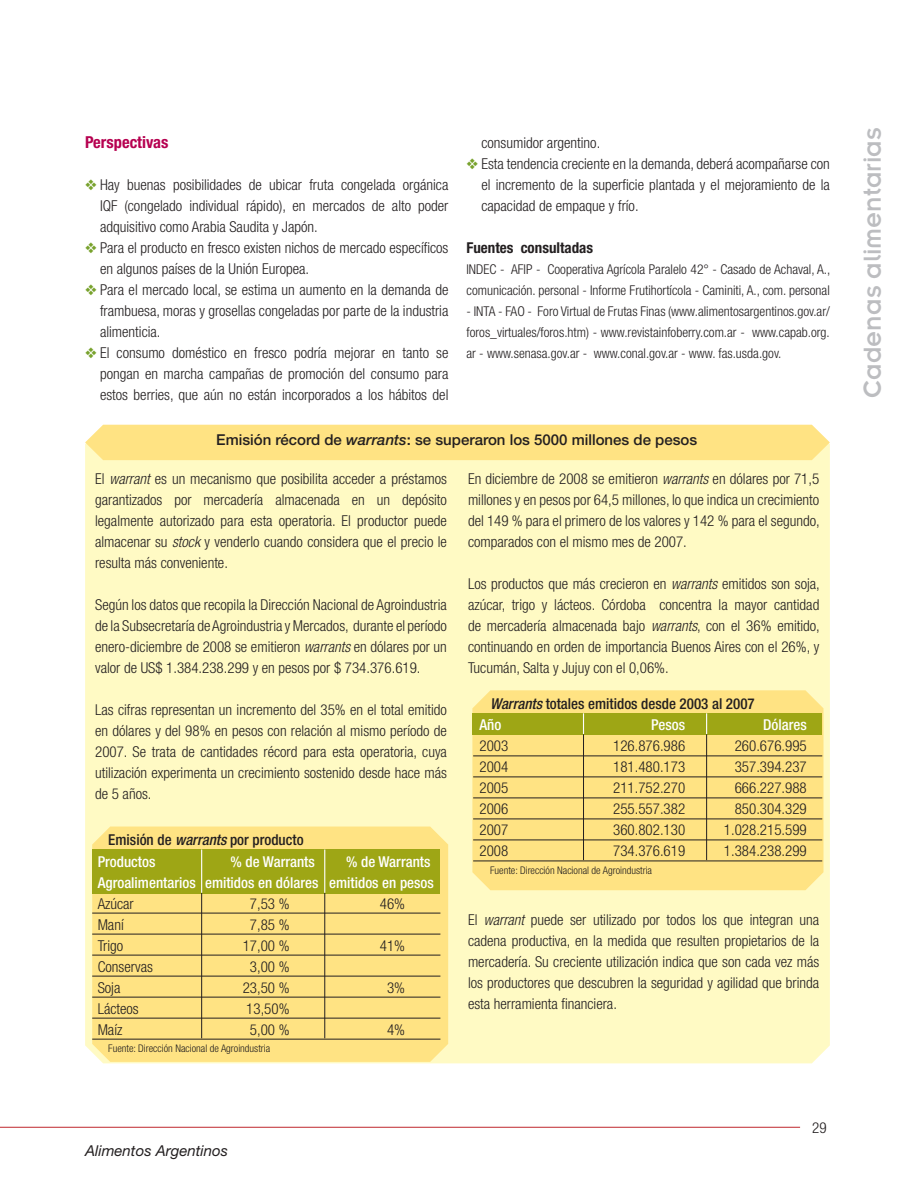
<style>
.page{position:relative;width:915px;height:1191px;background:#fff}
.page>*{position:absolute;margin:0;border:0;box-sizing:border-box;transform-origin:0 0}
.t1{font:27px "Insignia LT Std";color:#bcbdc0}
.t2{font:700 condensed 16.5px "Helvetica Neue LT Std";color:#b60150}
.volitas_frutas{font:300 condensed 15px/21px "Helvetica Neue LT Std";color:#231f20;text-align:justify}
.t3{font:500 condensed 15px "Helvetica Neue LT Std";color:#231f20}
.t4{font:500 15px "Helvetica Neue LT Std";color:#231f20}
.t5{font:500 condensed 15px "Helvetica Neue LT Std";color:#fff}
.t6{font:italic 15px "Helvetica Neue LT Std";color:#231f20}
.t7{font:700 condensed 15px "Helvetica Neue LT Std";color:#231f20}
.t8{font:300 condensed 13.5px/21px "Helvetica Neue LT Std";color:#231f20}
.t9{font:300 condensed 10.5px "Helvetica Neue LT Std";color:#231f20}
.s1{color:#78a22d}
.s2{font-style:italic}
.s3{font-weight:500;color:#fff}
</style>
<div class="page">
<hr style="left:0;top:1126px;width:799px;height:1px;background:#c0262d">
<div style="left:85px;top:460px;width:744px;height:603px;background:#fffac4"></div>
<div style="left:92px;top:826px;width:356px;height:235px;background:#ffe383"></div>
<div style="left:92px;top:849px;width:348px;height:44px;background:#9ea615"></div>
<hr style="left:92px;top:933px;width:348px;height:1px;background:#231f20">
<hr style="left:92px;top:975px;width:348px;height:1px;background:#231f20">
<hr style="left:201px;top:893px;width:1px;height:145px;background:#231f20">
<hr style="left:324px;top:893px;width:1px;height:145px;background:#231f20">
<hr style="left:201px;top:849px;width:1px;height:43px;background:#fff">
<hr style="left:324px;top:849px;width:1px;height:43px;background:#fff">
<hr style="left:92px;top:912px;width:348px;height:1px;background:#231f20">
<hr style="left:92px;top:954px;width:348px;height:1px;background:#231f20">
<hr style="left:92px;top:996px;width:348px;height:1px;background:#231f20">
<hr style="left:92px;top:1017px;width:348px;height:1px;background:#231f20">
<hr style="left:92px;top:1038px;width:348px;height:1px;background:#231f20">
<div style="left:472px;top:690px;width:351px;height:200px;background:#ffe383"></div>
<div style="left:472px;top:713px;width:349px;height:22px;background:#9ea615"></div>
<hr style="left:473px;top:797px;width:349px;height:1px;background:#231f20">
<hr style="left:473px;top:839px;width:349px;height:1px;background:#231f20">
<hr style="left:583px;top:734px;width:1px;height:126px;background:#231f20">
<hr style="left:706px;top:734px;width:1px;height:126px;background:#231f20">
<hr style="left:582px;top:713px;width:2px;height:21px;background:#fff">
<hr style="left:705px;top:713px;width:2px;height:21px;background:#fff">
<hr style="left:473px;top:776px;width:349px;height:1px;background:#231f20">
<hr style="left:473px;top:755px;width:349px;height:1px;background:#231f20">
<hr style="left:473px;top:818px;width:349px;height:1px;background:#231f20">
<hr style="left:473px;top:860px;width:349px;height:1px;background:#231f20">
<div style="left:85px;top:425px;width:744px;height:35px;background:#ffe383"></div>
<p class="t2" style="left:85px;top:132px;width:85px">Perspectivas</p>
<p class="volitas_frutas" style="left:100px;top:174px;width:350px;text-indent:-15px"><span class="s1">❖</span> Hay buenas posibilidades de ubicar fruta congelada orgánica IQF (congelado individual rápido), en mercados de alto poder adquisitivo como Arabia Saudita y Japón.</p>
<p class="volitas_frutas" style="left:100px;top:237px;width:350px;text-indent:-15px"><span class="s1">❖</span> Para el producto en fresco existen nichos de mercado específicos en algunos países de la Unión Europea.</p>
<p class="volitas_frutas" style="left:100px;top:279px;width:350px;text-indent:-15px"><span class="s1">❖</span> Para el mercado local, se estima un aumento en la demanda de frambuesa, moras y grosellas congeladas por parte de la industria alimenticia.</p>
<p class="volitas_frutas" style="left:100px;top:342px;width:350px;text-indent:-15px"><span class="s1">❖</span> El consumo doméstico en fresco podría mejorar en tanto se pongan en marcha campañas de promoción del consumo para estos berries, que aún no están incorporados a los hábitos del</p>
<p class="volitas_frutas" style="left:481px;top:132px;width:120px">consumidor argentino.</p>
<p class="volitas_frutas" style="left:481px;top:153px;width:350px;text-indent:-15px"><span class="s1">❖</span> Esta tendencia creciente en la demanda, deberá acompañarse con el incremento de la superficie plantada y el mejoramiento de la capacidad de empaque y frío.</p>
<p class="t7" style="left:466px;top:238px;width:128px">Fuentes consultadas</p>
<p class="t8" style="left:466px;top:258px;width:365px">INDEC - AFIP - Cooperativa Agrícola Paralelo 42° - Casado de Achaval, A., comunicación. personal - Informe Frutihortícola - Caminiti, A., com. personal</p>
<p class="t8" style="left:466px;top:300px;width:365px;text-align:justify">- INTA - FAO - Foro Virtual de Frutas Finas (www.alimentosargentinos.gov.ar/ foros_virtuales/foros.htm) - www.revistainfoberry.com.ar - www.capab.org. ar - www.senasa.gov.ar - www.conal.gov.ar - www. fas.usda.gov.</p>
<p class="t4" style="left:216px;top:431px;width:482px">Emisión récord de <span class="s2">warrants</span>: se superaron los 5000 millones de pesos</p>
<p class="volitas_frutas" style="left:95px;top:468px;width:353px">El <span class="s2">warrant</span> es un mecanismo que posibilita acceder a préstamos garantizados por mercadería almacenada en un depósito legalmente autorizado para esta operatoria. El productor puede almacenar su <span class="s2">stock</span> y venderlo cuando considera que el precio le resulta más conveniente.</p>
<p class="volitas_frutas" style="left:95px;top:594px;width:353px">Según los datos que recopila la Dirección Nacional de Agroindustria de la Subsecretaría de Agroindustria y Mercados, durante el período enero-diciembre de 2008 se emitieron <span class="s2">warrants</span> en dólares por un valor de US$ 1.384.238.299 y en pesos por $ 734.376.619.</p>
<p class="volitas_frutas" style="left:95px;top:699px;width:353px">Las cifras representan un incremento del 35% en el total emitido en dólares y del 98% en pesos con relación al mismo período de 2007. Se trata de cantidades récord para esta operatoria, cuya utilización experimenta un crecimiento sostenido desde hace más de 5 años.</p>
<p class="t3" style="left:108px;top:830px;width:197px">Emisión de <span class="s2">warrants</span> por producto</p>
<p class="volitas_frutas" style="left:98px;top:850px;width:100px;text-align:left"><span class="s3">Productos<br>Agroalimentarios<br></span>Azúcar<br>Maní<br>Trigo<br>Conservas<br>Soja<br>Lácteos<br>Maíz</p>
<p class="t5" style="left:230px;top:852px;width:86px">% de Warrants</p>
<p class="t5" style="left:205px;top:873px;width:115px">emitidos en dólares</p>
<p class="volitas_frutas" style="left:250px;top:892px;width:41px">7,53 %</p>
<p class="volitas_frutas" style="left:250px;top:913px;width:41px">7,85 %</p>
<p class="volitas_frutas" style="left:242px;top:934px;width:48px">17,00 %</p>
<p class="volitas_frutas" style="left:250px;top:955px;width:41px">3,00 %</p>
<p class="volitas_frutas" style="left:242px;top:976px;width:48px">23,50 %</p>
<p class="volitas_frutas" style="left:246px;top:997px;width:45px">13,50%</p>
<p class="volitas_frutas" style="left:250px;top:1018px;width:41px">5,00 %</p>
<p class="t9" style="left:108px;top:1042px;width:163px">Fuente: Dirección Nacional de Agroindustria</p>
<p class="t5" style="left:346px;top:852px;width:86px">% de Warrants</p>
<p class="t5" style="left:329px;top:873px;width:106px">emitidos en pesos</p>
<p class="volitas_frutas" style="left:380px;top:892px;width:27px">46%</p>
<p class="volitas_frutas" style="left:380px;top:934px;width:27px">41%</p>
<p class="volitas_frutas" style="left:387px;top:976px;width:20px">3%</p>
<p class="volitas_frutas" style="left:387px;top:1018px;width:20px">4%</p>
<p class="volitas_frutas" style="left:468px;top:468px;width:353px">En diciembre de 2008 se emitieron <span class="s2">warrants</span> en dólares por 71,5 millones y en pesos por 64,5 millones, lo que indica un crecimiento del 149 % para el primero de los valores y 142 % para el segundo, comparados con el mismo mes de 2007.</p>
<p class="volitas_frutas" style="left:468px;top:573px;width:353px">Los productos que más crecieron en <span class="s2">warrants</span> emitidos son soja, azúcar, trigo y lácteos. Córdoba concentra la mayor cantidad de mercadería almacenada bajo <span class="s2">warrants</span>, con el 36% emitido, continuando en orden de importancia Buenos Aires con el 26%, y Tucumán, Salta y Jujuy con el 0,06%.</p>
<p class="t3" style="left:490px;top:694px;width:266px"><span class="s2">Warrants</span> totales emitidos desde 2003 al 2007</p>
<p class="volitas_frutas" style="left:479px;top:714px;width:30px;text-align:left"><span class="s3">Año<br></span>2003<br>2004<br>2005<br>2006<br>2007<br>2008</p>
<p class="volitas_frutas" style="left:613px;top:714px;width:73px;text-indent:38px"><span class="s3">Pesos </span>126.876.986<br>181.480.173<br>211.752.270<br>255.557.382<br>360.802.130<br>734.376.619</p>
<p class="volitas_frutas" style="left:723px;top:714px;width:84px;text-align:right"><span class="s3">Dólares<br></span>260.676.995<br>357.394.237<br>666.227.988<br>850.304.329<br>1.028.215.599<br>1.384.238.299</p>
<p class="t9" style="left:490px;top:864px;width:163px">Fuente: Dirección Nacional de Agroindustria</p>
<p class="volitas_frutas" style="left:468px;top:909px;width:353px">El <span class="s2">warrant</span> puede ser utilizado por todos los que integran una cadena productiva, en la medida que resulten propietarios de la mercadería. Su creciente utilización indica que son cada vez más los productores que descubren la seguridad y agilidad que brinda esta herramienta financiera.</p>
<p class="t6" style="left:85px;top:1141px;width:144px">Alimentos Argentinos</p>
<p class="volitas_frutas" style="left:811px;top:1116px;width:16px">29</p>
<h1 class="t1" style="left:858px;top:398px;width:271px;rotate:-90deg">Cadenas alimentarias</h1>
</div>
